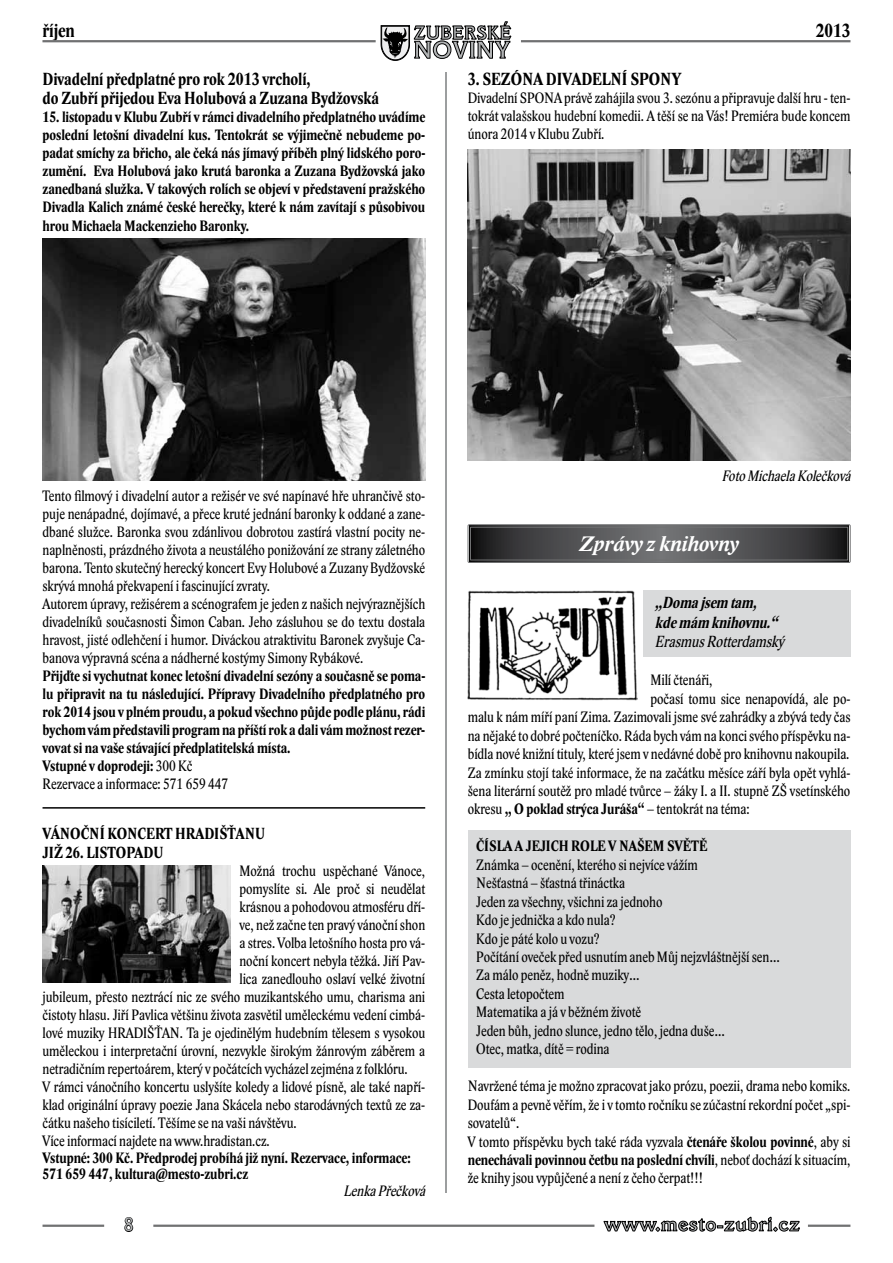
<style>
.page{position:relative;width:893px;height:1263px;background:#fff}
.page>*{position:absolute;margin:0;border:0;box-sizing:border-box;transform-origin:0 0}
.t1{font:700 23.55px "Veracruz CE";letter-spacing:.05em;color:#b1b3b4}
.t2{font:italic 700 21.75px "Lido STFCE";color:#fff}
.t3{font:700 19.5px "Lido STF Cond";color:#000}
.t4{font:18.75px "Veracruz CE";color:#b1b3b4}
.t5{font:700 18.3px "Veracruz CE";letter-spacing:.05em;color:#b1b3b4}
.t6{font:700 18px/19.5px "Lido STF Cond";color:#000}
.t7{font:700 16.5px/19.5px "Lido STF Cond";color:#000}
.t8{font:italic 700 16.5px/19.5px "Lido STF Cond";color:#000}
.t9{font:italic 16.5px "Lido STF Cond";color:#000}
.t10{font:15.45px/18.5px "Lido STF Cond";color:#000}
.t11{font:700 15.45px/18px "Lido STF Cond";color:#000}
.t12{font:italic 15.45px "Lido STF Cond";color:#000}
.s1{font-weight:400}
.s2{font-weight:700}
</style>
<div class="page">
<div style="left:643px;top:590px;width:207px;height:66px;background:#d9dadb"></div>
<div style="left:468px;top:830px;width:382px;height:237px;background:#d9dadb"></div>
<img style="left:43px;top:238px;width:382px;height:242px">
<hr style="left:43px;top:807px;width:382px;height:2px;background:#000">
<img style="left:43px;top:865px;width:188px;height:118px">
<img style="left:468px;top:150px;width:382px;height:311px">
<svg style="left:470px;top:526px;width:378px;height:35px;background:#4c4c4e"></svg>
<div style="left:468px;top:524px;width:382px;height:39px;border:1px solid #707172"></div>
<div style="left:470px;top:527px;width:378px;height:33px;border:1px solid #707172"></div>
<img style="left:468px;top:590px;width:170px;height:111px">
<hr style="left:446px;top:72px;width:1px;height:1121px;background:#9c9e9f">
<svg style="left:124px;top:1217px;width:10px;height:15px"></svg>
<svg style="left:603px;top:1216px;width:197px;height:16px"></svg>
<hr style="left:153px;top:1224px;width:441px;height:3px;background:#707172">
<hr style="left:43px;top:1224px;width:61px;height:3px;background:#707172">
<hr style="left:808px;top:1224px;width:42px;height:3px;background:#707172">
<svg style="left:381px;top:21px;width:130px;height:39px"></svg>
<hr style="left:42px;top:40px;width:334px;height:2px;background:#707172">
<hr style="left:521px;top:40px;width:329px;height:2px;background:#707172">
<p class="t3" style="left:43px;top:20px;width:34px">říjen</p>
<p class="t5" style="left:414px;top:22px;width:98px">ZUBERSKÉ</p>
<h1 class="t1" style="left:414px;top:35px;width:97px">NOVINY</h1>
<p class="t3" style="left:816px;top:20px;width:36px">2013</p>
<p class="t6" style="left:43px;top:69px;width:338px">Divadelní předplatné pro rok 2013 vrcholí,<br>do Zubří přijedou Eva Holubová a Zuzana Bydžovská</p>
<p class="t11" style="left:43px;top:108px;width:384px;text-align:justify">15. listopadu v Klubu Zubří v rámci divadelního předplatného uvádíme poslední letošní divadelní kus. Tentokrát se výjimečně nebudeme po&shy;padat smíchy za břicho, ale čeká nás jímavý příběh plný lidského poro&shy;zumění. Eva Holubová jako krutá baronka a Zuzana Bydžovská jako zanedbaná služka. V takových rolích se objeví v představení pražského Divadla Kalich známé české herečky, které k nám zavítají s působivou hrou Michaela Mackenzieho Baronky.</p>
<p class="t6" style="left:468px;top:69px;width:215px">3. SEZÓNA DIVADELNÍ SPONY</p>
<p class="t10" style="left:468px;top:89px;width:384px;line-height:18px;text-align:justify">Divadelní SPONA právě zahájila svou 3. sezónu a připravuje další hru - ten&shy;tokrát valašskou hudební komedii. A těší se na Vás! Premiéra bude koncem února 2014 v Klubu Zubří.</p>
<p class="t10" style="left:43px;top:487px;width:384px;line-height:18px">Tento filmový i divadelní autor a režisér ve své napínavé hře uhrančivě sto&shy;puje nenápadné, dojímavé, a přece kruté jednání baronky k oddané a zane&shy;dbané služce. Baronka svou zdánlivou dobrotou zastírá vlastní pocity ne&shy;naplněnosti, prázdného života a neustálého ponižování ze strany záletného barona. Tento skutečný herecký koncert Evy Holubové a Zuzany Bydžovské skrývá mnohá překvapení i fascinující zvraty.<br>Autorem úpravy, režisérem a scénografem je jeden z našich nejvýraznějších divadelníků současnosti Šimon Caban. Jeho zásluhou se do textu dostala hravost, jisté odlehčení i humor. Diváckou atraktivitu Baronek zvyšuje Ca&shy;banova výpravná scéna a nádherné kostýmy Simony Rybákové.</p>
<p class="t11" style="left:43px;top:667px;width:384px">Přijďte si vychutnat konec letošní divadelní sezóny a současně se poma&shy;lu připravit na tu následující. Přípravy Divadelního předplatného pro rok 2014 jsou v plném proudu, a pokud všechno půjde podle plánu, rádi bychom vám představili program na příští rok a dali vám možnost rezer&shy;vovat si na vaše stávající předplatitelská místa.<br>Vstupné v doprodeji: <span class="s1">300 Kč<br>Rezervace a informace: 571 659 447</span></p>
<p class="t7" style="left:43px;top:824px;width:224px">VÁNOČNÍ KONCERT HRADIŠŤANU<br>JIŽ 26. LISTOPADU</p>
<p class="t10" style="left:239px;top:862px;width:187px">Možná trochu uspěchané Vánoce,</p>
<p class="t10" style="left:239px;top:880px;width:187px">pomyslíte si. Ale proč si neudělat</p>
<p class="t10" style="left:239px;top:898px;width:187px">krásnou a pohodovou atmosféru dří-</p>
<p class="t10" style="left:239px;top:916px;width:187px">ve, než začne ten pravý vánoční shon</p>
<p class="t10" style="left:239px;top:934px;width:187px">a stres. Volba letošního hosta pro vá-</p>
<p class="t10" style="left:239px;top:952px;width:187px">noční koncert nebyla těžká. Jiří Pav-</p>
<p class="t10" style="left:239px;top:970px;width:187px">lica zanedlouho oslaví velké životní</p>
<p class="t10" style="left:43px;top:988px;width:384px">jubileum, přesto neztrácí nic ze svého muzikantského umu, charisma ani</p>
<p class="t10" style="left:43px;top:1006px;width:384px">čistoty hlasu. Jiří Pavlica většinu života zasvětil uměleckému vedení cimbá-</p>
<p class="t10" style="left:43px;top:1024px;width:384px">lové muziky HRADIŠŤAN. Ta je ojedinělým hudebním tělesem s vysokou</p>
<p class="t10" style="left:43px;top:1042px;width:384px">uměleckou i interpretační úrovní, nezvykle širokým žánrovým záběrem a</p>
<p class="t10" style="left:43px;top:1060px;width:367px">netradičním repertoárem, který v počátcích vycházel zejména z folklóru.</p>
<p class="t10" style="left:43px;top:1078px;width:384px">V rámci vánočního koncertu uslyšíte koledy a lidové písně, ale také napří-</p>
<p class="t10" style="left:43px;top:1096px;width:384px">klad originální úpravy poezie Jana Skácela nebo starodávných textů ze za-</p>
<p class="t10" style="left:43px;top:1114px;width:256px">čátku našeho tisíciletí. Těšíme se na vaši návštěvu.</p>
<p class="t10" style="left:43px;top:1132px;width:229px">Více informací najdete na www.hradistan.cz.</p>
<p class="t11" style="left:43px;top:1150px;width:370px;line-height:16.5px">Vstupné: 300 Kč. Předprodej probíhá již nyní. Rezervace, informace:<br>571 659 447, kultura@mesto-zubri.cz</p>
<p class="t12" style="left:344px;top:1182px;width:87px">LenkaPřečková</p>
<p class="t4" style="left:124px;top:1213px;width:11px">8</p>
<p class="t12" style="left:722px;top:467px;width:134px">FotoMichaelaKolečková</p>
<h2 class="t2" style="left:580px;top:530px;width:160px">Zprávy z knihovny</h2>
<p class="t8" style="left:655px;top:593px;width:128px">„Domajsem tam, kdemám knihovnu.“</p>
<p class="t9" style="left:655px;top:633px;width:131px">ErasmusRotterdamský</p>
<p class="t10" style="left:650px;top:671px;width:64px">Milí čtenáři,</p>
<p class="t10" style="left:650px;top:690px;width:202px">počasí tomu sice nenapovídá, ale po-</p>
<p class="t10" style="left:468px;top:708px;width:384px">malu k nám míří paní Zima. Zazimovali jsme své zahrádky a zbývá tedy čas</p>
<p class="t10" style="left:468px;top:726px;width:384px">na nějaké to dobré počteníčko. Ráda bych vám na konci svého příspěvku na-</p>
<p class="t10" style="left:468px;top:745px;width:383px">bídla nové knižní tituly, které jsem v nedávné době pro knihovnu nakoupila.</p>
<p class="t10" style="left:468px;top:763px;width:384px">Za zmínku stojí také informace, že na začátku měsíce září byla opět vyhlá-</p>
<p class="t10" style="left:468px;top:782px;width:384px">šena literární soutěž pro mladé tvůrce – žáky I. a II. stupně ZŠ vsetínského</p>
<p class="t10" style="left:468px;top:800px;width:284px">okresu <span class="s2">„ O poklad strýca Juráša“</span> – tentokrát na téma:</p>
<p class="t11" style="left:476px;top:837px;width:233px">ČÍSLA A JEJICH ROLE V NAŠEM SVĚTĚ</p>
<p class="t10" style="left:476px;top:856px;width:306px">Známka – ocenění, kterého si nejvíce vážím<br>Nešťastná – šťastná třináctka<br>Jeden za všechny, všichni za jednoho<br>Kdo je jednička a kdo nula?<br>Kdo je páté kolo u vozu?<br>Počítání oveček před usnutím aneb Můj nejzvláštnější sen… Za málo peněz, hodně muziky…<br>Cesta letopočtem<br>Matematika a já v běžném životě<br>Jeden bůh, jedno slunce, jedno tělo, jedna duše…<br>Otec, matka, dítě = rodina</p>
<p class="t10" style="left:468px;top:1077px;width:384px">Navržené téma je možno zpracovat jako prózu, poezii, drama nebo komiks.<br>Doufám a pevně věřím, že i v tomto ročníku se zúčastní rekordní počet „spi&shy;sovatelů“.<br>V tomto příspěvku bych také ráda vyzvala <span class="s2">čtenáře školou povinné</span>, aby si <span class="s2">nenechávali povinnou četbu na poslední chvíli</span>, neboť dochází k situacím, že knihy jsou vypůjčené a není z čeho čerpat!!!</p>
</div>
